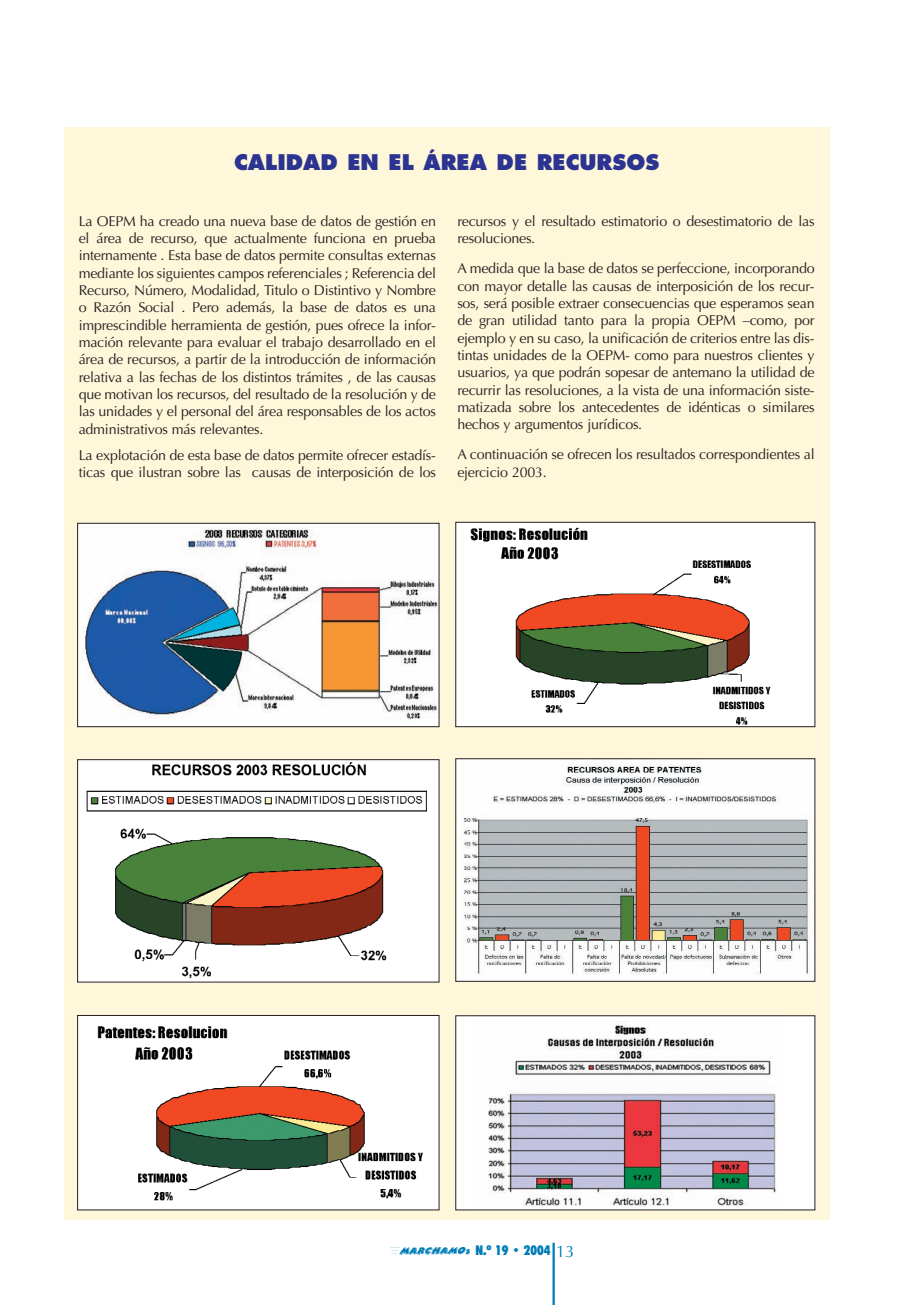
<style>
.page{position:relative;width:914px;height:1305px;background:#fff}
.page>*{position:absolute;margin:0;border:0;box-sizing:border-box;transform-origin:0 0}
.t1{font:800 21px "Futura";color:#2c3491}
.t2{font:14.25px/17.4px "Optima";letter-spacing:-.015em;color:#231f20}
.t3{font:900 condensed 13.5px "Futura BT";color:#007cb7}
.s1{font-family:"Optima";font-weight:400;font-stretch:normal;font-size:16.5px}
</style>
<div class="page">
<hr style="left:552px;top:1243px;width:2px;height:62px;background:#007cb7">
<img style="left:390px;top:1247px;width:81px;height:8px">
<div style="left:64px;top:128px;width:766px;height:1092px;background:#fef7da"></div>
<img style="left:79px;top:525px;width:358px;height:200px">
<div style="left:77px;top:523px;width:362px;height:204px;border:1px solid #231f20"></div>
<img style="left:79px;top:761px;width:358px;height:219px">
<div style="left:77px;top:759px;width:362px;height:223px;border:1px solid #231f20"></div>
<img style="left:79px;top:1017px;width:358px;height:191px">
<div style="left:77px;top:1015px;width:362px;height:195px;border:1px solid #231f20"></div>
<img style="left:457px;top:524px;width:356px;height:201px">
<div style="left:455px;top:522px;width:360px;height:205px;border:1px solid #231f20"></div>
<img style="left:457px;top:760px;width:354px;height:219px">
<div style="left:455px;top:758px;width:360px;height:224px;border:1px solid #231f20"></div>
<div style="left:456px;top:1016px;width:358px;height:194px;background:#fff"></div>
<img style="left:488px;top:1022px;width:289px;height:184px">
<div style="left:455px;top:1015px;width:360px;height:195px;border:1px solid #231f20"></div>
<h1 class="t1" style="left:234px;top:153px;width:426px">CALIDAD EN EL ÁREA DE RECURSOS</h1>
<p class="t2" style="left:79px;top:214px;width:359px;text-align:justify">La OEPM ha creado una nueva base de datos de gestión en el área de recurso, que actualmente funciona en prueba internamente . Esta base de datos permite consultas externas mediante los siguientes campos referenciales ; Referencia del Recurso, Número, Modalidad, Titulo o Distintivo y Nombre o Razón Social . Pero además, la base de datos es una imprescindible herramienta de gestión, pues ofrece la infor&shy;mación relevante para evaluar el trabajo desarrollado en el área de recursos, a partir de la introducción de información relativa a las fechas de los distintos trámites , de las causas que motivan los recursos, del resultado de la resolución y de las unidades y el personal del área responsables de los actos administrativos más relevantes.</p>
<p class="t2" style="left:79px;top:448px;width:359px">La explotación de esta base de datos permite ofrecer estadís&shy;ticas que ilustran sobre las causas de interposición de los</p>
<p class="t2" style="left:457px;top:214px;width:359px">recursos y el resultado estimatorio o desestimatorio de las resoluciones.</p>
<p class="t2" style="left:457px;top:261px;width:359px;text-align:justify">A medida que la base de datos se perfeccione, incorporando con mayor detalle las causas de interposición de los recur&shy;sos, será posible extraer consecuencias que esperamos sean de gran utilidad tanto para la propia OEPM –como, por ejemplo y en su caso, la unificación de criterios entre las dis&shy;tintas unidades de la OEPM- como para nuestros clientes y usuarios, ya que podrán sopesar de antemano la utilidad de recurrir las resoluciones, a la vista de una información siste&shy;matizada sobre los antecedentes de idénticas o similares hechos y argumentos jurídicos.</p>
<p class="t2" style="left:457px;top:447px;width:359px">A continuación se ofrecen los resultados correspondientes al ejercicio 2003.</p>
<p class="t3" style="left:475px;top:1244px;width:101px">N.º 19 • 2004 <span class="s1">13</span></p>
</div>
